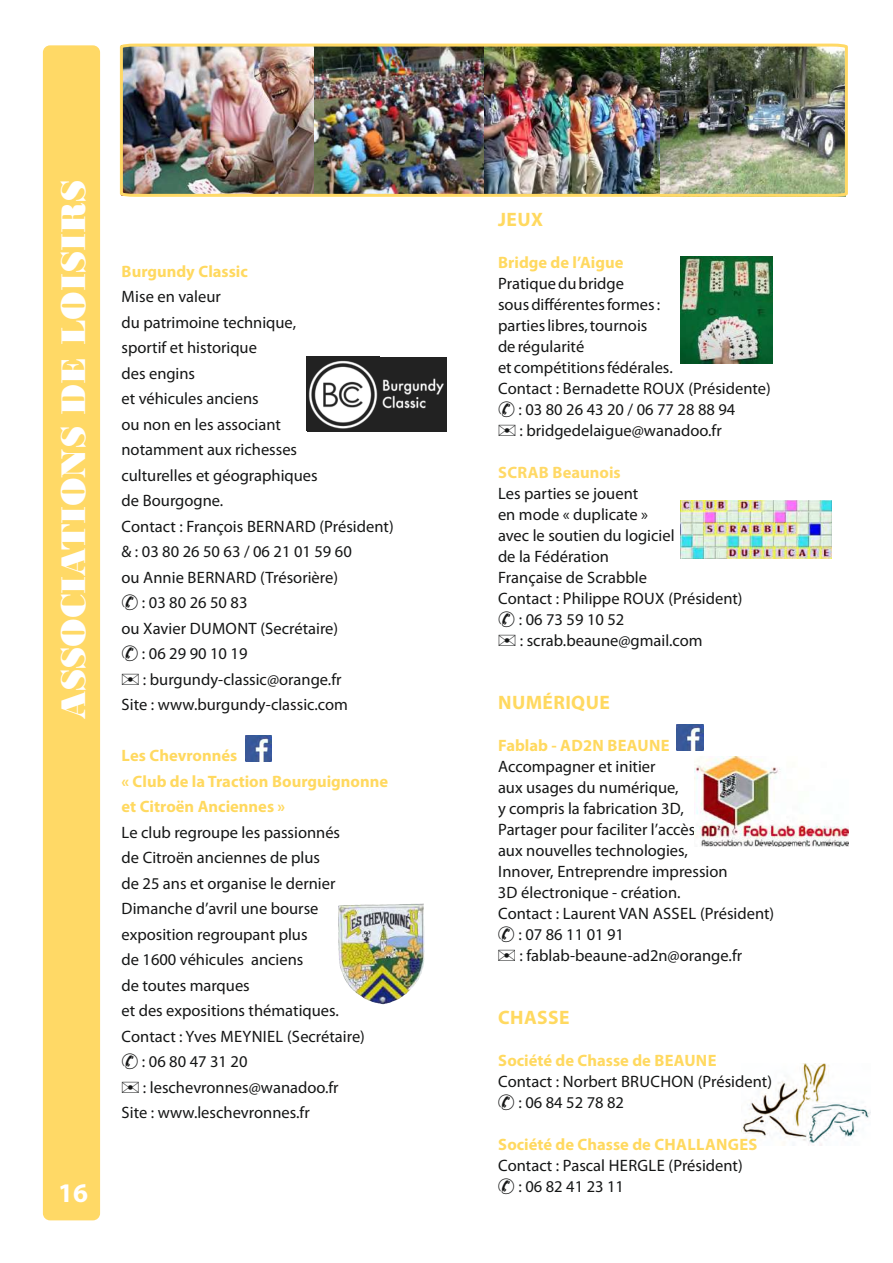
<style>
.page{position:relative;width:893px;height:1263px;background:#fff}
.page>*{position:absolute;margin:0;border:0;box-sizing:border-box;transform-origin:0 0}
.t1{font:36px "Bodoni MT Black";color:#fff}
.t2{font:700 27px "Myriad Pro";color:#fff}
.t3{font:700 19.5px "Myriad Pro";letter-spacing:.02em;color:#ffd960}
.t4{font:16.5px/21px "Myriad Pro";color:#151616}
.t5{font:700 16.5px/25.5px "Myriad Pro";color:#ffd960}
.t6{font:700 16.5px "Myriad Pro";color:#ffd966}
</style>
<div class="page">
<div style="left:43px;top:45px;width:57px;height:1175px;background:#ffd966;border-radius:7px"></div>
<img style="left:741px;top:1063px;width:130px;height:82px">
<img style="left:680px;top:500px;width:152px;height:59px">
<img style="left:245px;top:735px;width:27px;height:26px">
<img style="left:368px;top:916px;width:57px;height:88px">
<img style="left:680px;top:256px;width:92px;height:107px">
<img style="left:694px;top:757px;width:155px;height:89px">
<div style="left:307px;top:357px;width:140px;height:74px;background:#222"></div>
<img style="left:382px;top:378px;width:62px;height:31px">
<img style="left:308px;top:360px;width:70px;height:69px">
<img style="left:677px;top:725px;width:26px;height:26px">
<img style="left:119px;top:43px;width:729px;height:154px">
<h1 class="t1" style="left:61px;top:719px;width:541px;rotate:-90deg">ASSOCIATIONS DE LOISIRS</h1>
<h2 class="t2" style="left:58px;top:1182px;width:31px">16</h2>
<p class="t5" style="left:122px;top:260px;width:128px">Burgundy Classic</p>
<p class="t4" style="left:122px;top:287px;width:101px">Mise en valeur</p>
<p class="t4" style="left:121px;top:313px;width:176px">du patrimoine technique,</p>
<p class="t4" style="left:121px;top:338px;width:137px">sportif et historique</p>
<p class="t4" style="left:121px;top:364px;width:75px">des engins</p>
<p class="t4" style="left:121px;top:389px;width:139px">et véhicules anciens</p>
<p class="t4" style="left:121px;top:415px;width:161px">ou non en les associant</p>
<p class="t4" style="left:121px;top:440px;width:177px">notamment aux richesses</p>
<p class="t4" style="left:121px;top:466px;width:198px">culturelles et géographiques</p>
<p class="t4" style="left:121px;top:491px;width:103px">de Bourgogne.</p>
<p class="t4" style="left:122px;top:517px;width:274px">Contact : François BERNARD (Président)</p>
<p class="t4" style="left:121px;top:542px;width:232px">&amp; : 03 80 26 50 63 / 06 21 01 59 60</p>
<p class="t4" style="left:121px;top:568px;width:218px">ou Annie BERNARD (Trésorière)</p>
<p class="t4" style="left:142px;top:593px;width:107px">: 03 80 26 50 83</p>
<p class="t4" style="left:121px;top:619px;width:218px">ou Xavier DUMONT (Secrétaire)</p>
<p class="t4" style="left:142px;top:644px;width:107px">: 06 29 90 10 19</p>
<p class="t4" style="left:143px;top:670px;width:200px">: burgundy-classic@orange.fr</p>
<p class="t4" style="left:122px;top:695px;width:228px">Site : www.burgundy-classic.com</p>
<p class="t5" style="left:121px;top:744px;width:268px">Les Chevronnés<br>« Club de la Traction Bourguignonne et Citroën Anciennes »</p>
<p class="t4" style="left:122px;top:823px;width:220px">Le club regroupe les passionnés</p>
<p class="t4" style="left:121px;top:848px;width:200px">de Citroën anciennes de plus</p>
<p class="t4" style="left:121px;top:874px;width:215px">de 25 ans et organise le dernier</p>
<p class="t4" style="left:122px;top:899px;width:198px">Dimanche d’avril une bourse</p>
<p class="t4" style="left:121px;top:925px;width:188px">exposition regroupant plus</p>
<p class="t4" style="left:121px;top:950px;width:183px">de 1600 véhicules anciens</p>
<p class="t4" style="left:121px;top:976px;width:130px">de toutes marques</p>
<p class="t4" style="left:121px;top:1001px;width:219px">et des expositions thématiques.</p>
<p class="t4" style="left:122px;top:1027px;width:245px">Contact : Yves MEYNIEL (Secrétaire)</p>
<p class="t4" style="left:142px;top:1052px;width:107px">: 06 80 47 31 20</p>
<p class="t4" style="left:143px;top:1078px;width:197px">: leschevronnes@wanadoo.fr</p>
<p class="t4" style="left:122px;top:1103px;width:190px">Site : www.leschevronnes.fr</p>
<p class="t3" style="left:498px;top:212px;width:46px">JEUX</p>
<p class="t5" style="left:498px;top:251px;width:127px">Bridge de l’Aigue</p>
<p class="t4" style="left:498px;top:275px;width:127px">Pratique du bridge</p>
<p class="t4" style="left:498px;top:296px;width:164px">sous différentes formes :</p>
<p class="t4" style="left:498px;top:317px;width:151px">parties libres, tournois</p>
<p class="t4" style="left:498px;top:338px;width:88px">de régularité</p>
<p class="t4" style="left:498px;top:359px;width:176px">et compétitions fédérales.</p>
<p class="t4" style="left:498px;top:380px;width:274px">Contact : Bernadette ROUX (Présidente)</p>
<p class="t4" style="left:518px;top:401px;width:218px">: 03 80 26 43 20 / 06 77 28 88 94</p>
<p class="t4" style="left:519px;top:422px;width:204px">: bridgedelaigue@wanadoo.fr</p>
<p class="t6" style="left:498px;top:466px;width:124px">SCRAB Beaunois</p>
<p class="t4" style="left:498px;top:485px;width:142px">Les parties se jouent</p>
<p class="t4" style="left:498px;top:506px;width:152px">en mode « duplicate »</p>
<p class="t4" style="left:498px;top:527px;width:178px">avec le soutien du logiciel</p>
<p class="t4" style="left:498px;top:548px;width:112px">de la Fédération</p>
<p class="t4" style="left:498px;top:569px;width:150px">Française de Scrabble</p>
<p class="t4" style="left:498px;top:590px;width:246px">Contact : Philippe ROUX (Président)</p>
<p class="t4" style="left:519px;top:611px;width:107px">: 06 73 59 10 52</p>
<p class="t4" style="left:520px;top:632px;width:184px">: scrab.beaune@gmail.com</p>
<p class="t3" style="left:498px;top:695px;width:113px">NUMÉRIQUE</p>
<p class="t5" style="left:498px;top:734px;width:173px">Fablab - AD2N BEAUNE</p>
<p class="t4" style="left:498px;top:758px;width:159px">Accompagner et initier</p>
<p class="t4" style="left:498px;top:779px;width:182px">aux usages du numérique,</p>
<p class="t4" style="left:498px;top:800px;width:187px">y compris la fabrication 3D,</p>
<p class="t4" style="left:498px;top:821px;width:199px">Partager pour faciliter l’accès</p>
<p class="t4" style="left:498px;top:842px;width:191px">aux nouvelles technologies,</p>
<p class="t4" style="left:498px;top:863px;width:231px">Innover, Entreprendre impression</p>
<p class="t4" style="left:498px;top:884px;width:184px">3D électronique - création.</p>
<p class="t4" style="left:498px;top:905px;width:278px">Contact : Laurent VAN ASSEL (Président)</p>
<p class="t4" style="left:518px;top:926px;width:107px">: 07 86 11 01 91</p>
<p class="t4" style="left:519px;top:947px;width:224px">: fablab-beaune-ad2n@orange.fr</p>
<p class="t3" style="left:498px;top:1010px;width:73px">CHASSE</p>
<p class="t5" style="left:498px;top:1049px;width:220px">Société de Chasse de BEAUNE</p>
<p class="t4" style="left:518px;top:1073px;width:255px;text-indent:-20px">Contact : Norbert BRUCHON (Président) : 06 84 52 78 82</p>
<p class="t5" style="left:498px;top:1133px;width:261px">Société de Chasse de CHALLANGES</p>
<p class="t4" style="left:518px;top:1157px;width:226px;text-indent:-20px">Contact : Pascal HERGLE (Président) : 06 82 41 23 11</p>
</div>
